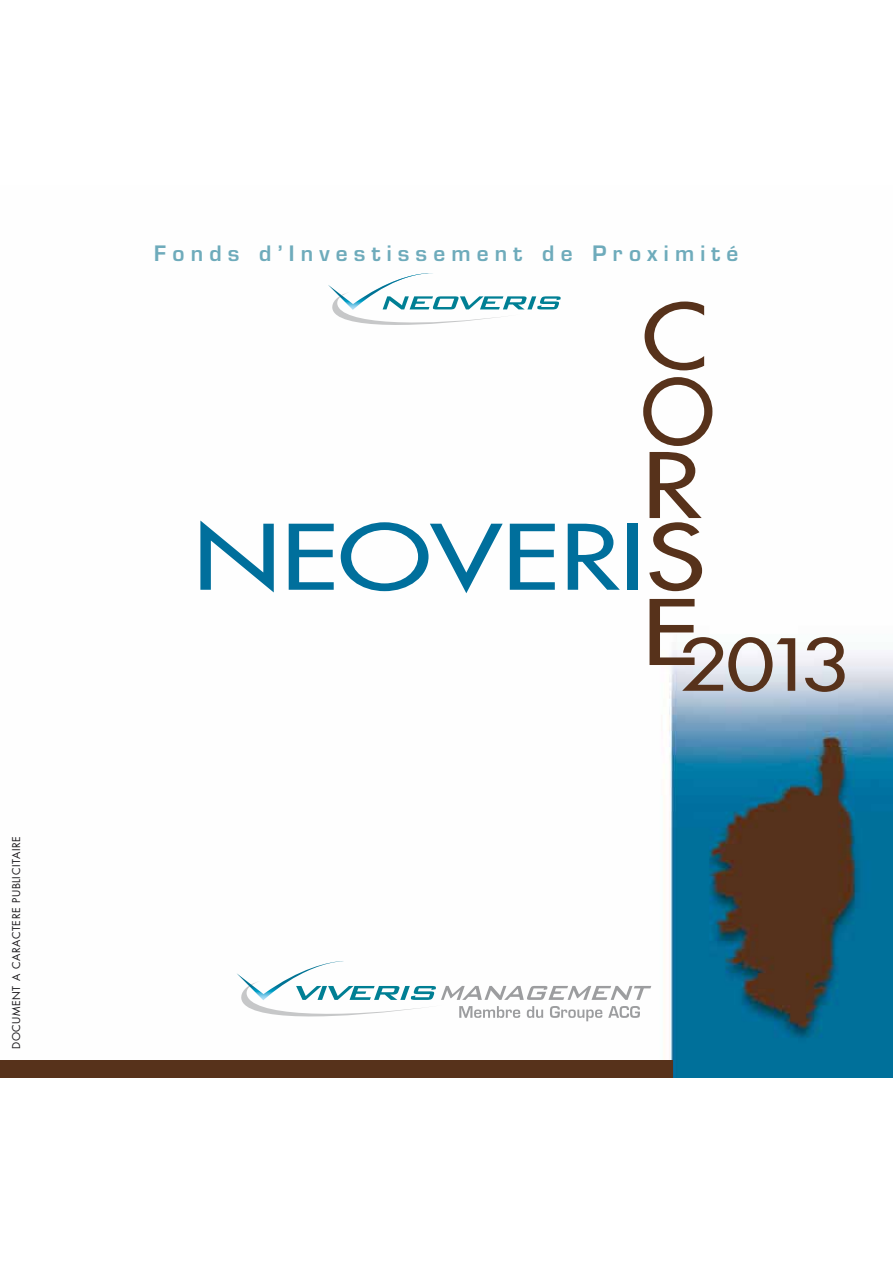
<style>
.page{position:relative;width:893px;height:1263px;background:#fff}
.page>*{position:absolute;margin:0;border:0;box-sizing:border-box;transform-origin:0 0}
.t1{font:87.6px "Futura";color:#006f9c;scale:1.27 1}
.t2{font:87.6px/74.6px "Futura";color:#57321b;text-align:justify;scale:1.15 1}
.t3{font:69.75px "Futura";color:#57321b;scale:1.21 1}
.t4{font:600 20.7px "Eurostile";letter-spacing:.3em;color:#6eabbb}
.t5{font:10.5px "Futura";letter-spacing:.05em;color:#1a181b}
.s1{color:#57321b}
</style>
<div class="page">
<img style="left:586px;top:650px;width:307px;height:428px">
<svg style="left:328px;top:273px;width:233px;height:52px"></svg>
<svg style="left:237px;top:961px;width:414px;height:60px"></svg>
<div style="left:0;top:1060px;width:672px;height:18px;background:#57321b"></div>
<p class="t5" style="left:11px;top:1049px;width:214px;rotate:-90deg">DOCUMENT A CARACTERE PUBLICITAIRE</p>
<p class="t4" style="left:154px;top:246px;width:586px">Fonds d’Investissement de Proximité</p>
<h1 class="t2" style="left:641px;top:305px;width:65px">C O R</h1>
<h1 class="t1" style="left:193px;top:514px;width:405px">NEOVERI<span class="s1">S</span></h1>
<h2 class="t3" style="left:641px;top:630px;width:173px"><sup>E</sup>2013</h2>
</div>
